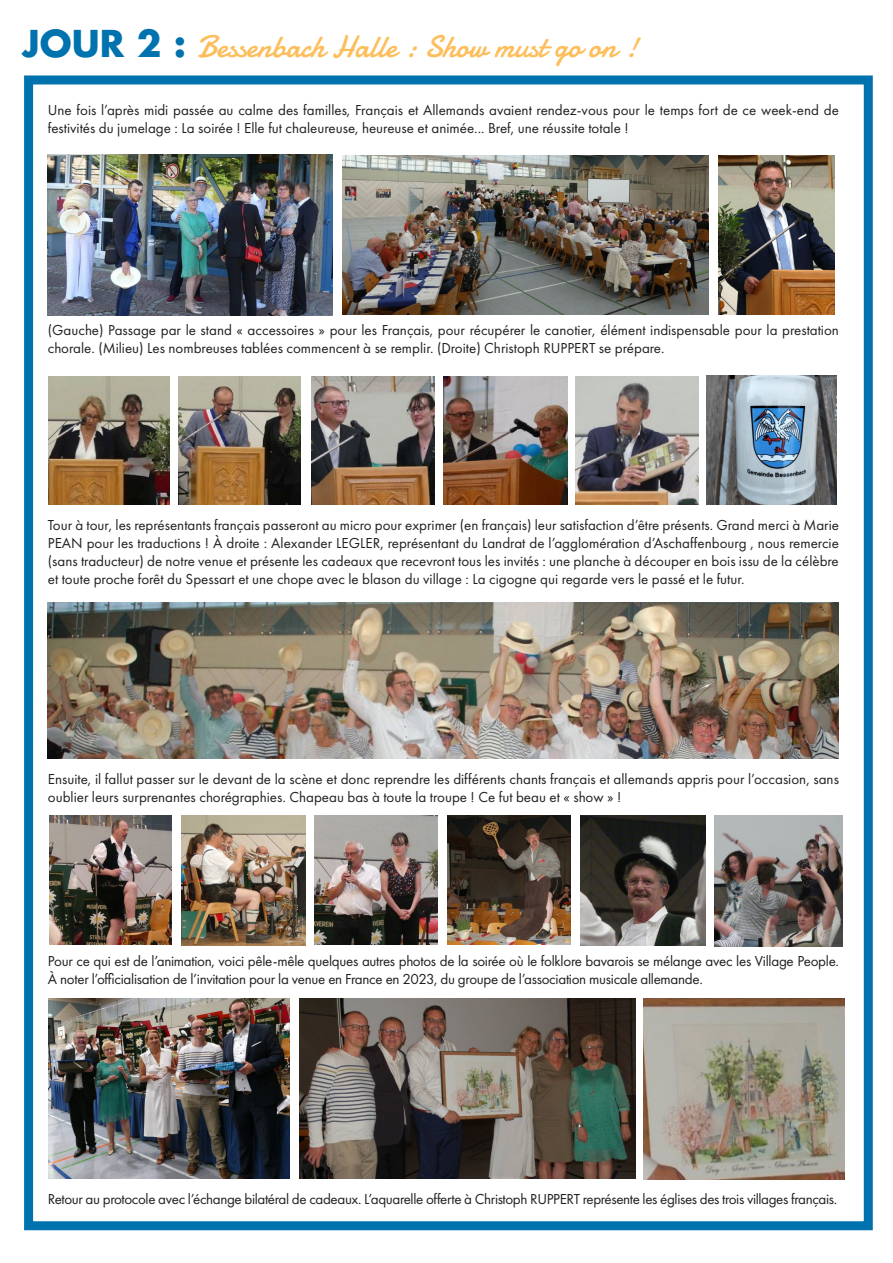
<style>
.page{position:relative;width:893px;height:1263px;background:#fff}
.page>*{position:absolute;margin:0;border:0;box-sizing:border-box;transform-origin:0 0}
.t1{font:31.5px "Damion";color:#fdbe5a}
.t2{font:15px/18px "Futura PT";color:#231f20}
.t3{font:15px/18px "Futura PT";letter-spacing:-.02em;color:#231f20}
.t4{font:15px "Futura PT";letter-spacing:-.025em;color:#231f20}
.s1{font-family:"Futura";font-weight:700;font-size:36px;color:#0072ae}
</style>
<div class="page">
<div style="left:24px;top:75px;width:849px;height:1155px;border:9px solid #0072ae"></div>
<img style="left:48px;top:155px;width:285px;height:161px">
<img style="left:342px;top:155px;width:367px;height:160px">
<img style="left:719px;top:155px;width:115px;height:160px">
<img style="left:48px;top:603px;width:791px;height:155px">
<img style="left:181px;top:815px;width:125px;height:130px">
<img style="left:315px;top:815px;width:123px;height:130px">
<img style="left:49px;top:815px;width:122px;height:129px">
<img style="left:447px;top:815px;width:123px;height:130px">
<img style="left:580px;top:815px;width:126px;height:131px">
<img style="left:714px;top:815px;width:129px;height:131px">
<img style="left:49px;top:998px;width:241px;height:180px">
<img style="left:299px;top:998px;width:336px;height:180px">
<img style="left:644px;top:999px;width:200px;height:180px">
<img style="left:49px;top:376px;width:120px;height:129px">
<img style="left:575px;top:376px;width:123px;height:129px">
<img style="left:178px;top:376px;width:123px;height:129px">
<img style="left:312px;top:376px;width:123px;height:128px">
<img style="left:443px;top:376px;width:124px;height:128px">
<img style="left:707px;top:375px;width:129px;height:130px">
<p class="t1" style="left:22px;top:25px;width:618px"><span class="s1">JOUR 2 :</span> Bessenbach Halle : Show must go on !</p>
<p class="t2" style="left:48px;top:101px;width:793px">Une fois l’après midi passée au calme des familles, Français et Allemands avaient rendez-vous pour le temps fort de ce week-end de festivités du jumelage : La soirée ! Elle fut chaleureuse, heureuse et animée... Bref, une réussite totale !</p>
<p class="t2" style="left:48px;top:321px;width:793px">(Gauche) Passage par le stand « accessoires » pour les Français, pour récupérer le canotier, élément indispensable pour la prestation chorale. (Milieu) Les nombreuses tablées commencent à se remplir. (Droite) Christoph RUPPERT se prépare.</p>
<p class="t2" style="left:48px;top:516px;width:793px;text-align:justify">Tour à tour, les représentants français passeront au micro pour exprimer (en français) leur satisfaction d’être présents. Grand merci à Marie PEAN pour les traductions ! À droite : Alexander LEGLER, représentant du Landrat de l’agglomération d’Aschaffenbourg , nous remercie (sans traducteur) de notre venue et présente les cadeaux que recevront tous les invités : une planche à découper en bois issu de la célèbre et toute proche forêt du Spessart et une chope avec le blason du village : La cigogne qui regarde vers le passé et le futur.</p>
<p class="t2" style="left:48px;top:769px;width:793px">Ensuite, il fallut passer sur le devant de la scène et donc reprendre les différents chants français et allemands appris pour l’occasion, sans oublier leurs surprenantes chorégraphies. Chapeau bas à toute la troupe ! Ce fut beau et « show » !</p>
<p class="t3" style="left:48px;top:952px;width:793px">Pour ce qui est de l’animation, voici pêle-mêle quelques autres photos de la soirée où le folklore bavarois se mélange avec les Village People.<br>À noter l’officialisation de l’invitation pour la venue en France en 2023, du groupe de l’association musicale allemande.</p>
<p class="t4" style="left:48px;top:1190px;width:791px">Retour au protocole avec l’échange bilatéral de cadeaux. L’aquarelle offerte à Christoph RUPPERT représente les églises des trois villages français.</p>
</div>
